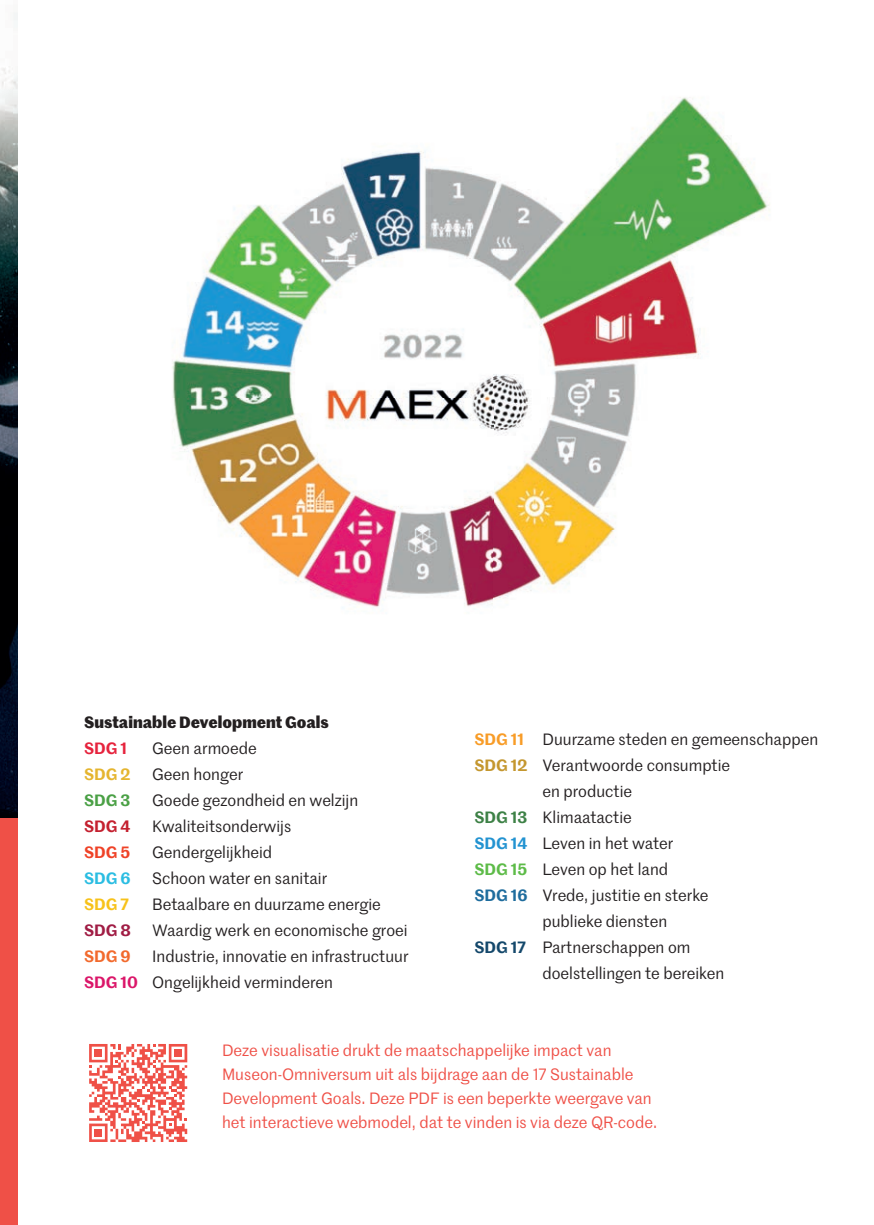
<style>
.page{position:relative;width:874px;height:1225px;background:#fff}
.page>*{position:absolute;margin:0;border:0;box-sizing:border-box;transform-origin:0 0}
.t1{font:16px/26px "Marr Sans";color:#231f20}
.t2{font:16px/24px "Marr Sans";color:#ef5047}
.t3{font:700 16px "Marr Sans";color:#231f20}
.t4{font:600 16px "Marr Sans";color:#e6233d}
.t5{font:600 16px "Marr Sans";color:#e5b52f}
.t6{font:600 16px "Marr Sans";color:#4aa045}
.t7{font:600 16px "Marr Sans";color:#c4202f}
.t8{font:600 16px "Marr Sans";color:#ef4227}
.t9{font:600 16px "Marr Sans";color:#2abde2}
.t10{font:600 16px "Marr Sans";color:#f7c21a}
.t11{font:600 16px "Marr Sans";color:#a01c44}
.t12{font:600 16px "Marr Sans";color:#f26a2d}
.s1{font-weight:600;color:#db1669}
.s2{font-weight:600;color:#f89c27}
.s3{font-weight:600;color:#c4972f}
.s4{font-weight:600;color:#3d8146}
.s5{font-weight:600;color:#2393d1}
.s6{font-weight:600;color:#5dbb48}
.s7{font-weight:600;color:#1e6c9d}
.s8{font-weight:600;color:#14486b}
</style>
<div class="page">
<img style="left:0;top:12px;width:17px;height:806px">
<div style="left:0;top:818px;width:17px;height:390px;background:#ef5047"></div>
<img style="left:172px;top:97px;width:598px;height:511px">
<svg style="left:89px;top:1044px;width:98px;height:98px"></svg>
<div style="left:94px;top:1049px;width:8px;height:8px;background:#ef5047"></div>
<div style="left:174px;top:1049px;width:8px;height:8px;background:#ef5047"></div>
<div style="left:94px;top:1129px;width:8px;height:7px;background:#ef5047"></div>
<p class="t3" style="left:84px;top:710px;width:246px">Sustainable Development Goals</p>
<p class="t4" style="left:84px;top:736px;width:45px">SDG 1</p>
<p class="t1" style="left:152px;top:734px;width:106px">Geen armoede</p>
<p class="t5" style="left:84px;top:762px;width:48px">SDG 2</p>
<p class="t1" style="left:152px;top:760px;width:93px">Geen honger</p>
<p class="t6" style="left:84px;top:788px;width:48px">SDG 3</p>
<p class="t1" style="left:152px;top:786px;width:207px">Goede gezondheid en welzijn</p>
<p class="t7" style="left:84px;top:814px;width:48px">SDG 4</p>
<p class="t1" style="left:152px;top:812px;width:141px">Kwaliteitsonderwijs</p>
<p class="t8" style="left:84px;top:840px;width:48px">SDG 5</p>
<p class="t1" style="left:152px;top:838px;width:122px">Gendergelijkheid</p>
<p class="t9" style="left:84px;top:866px;width:48px">SDG 6</p>
<p class="t1" style="left:152px;top:864px;width:176px">Schoon water en sanitair</p>
<p class="t10" style="left:84px;top:892px;width:47px">SDG 7</p>
<p class="t1" style="left:152px;top:890px;width:230px">Betaalbare en duurzame energie</p>
<p class="t11" style="left:84px;top:918px;width:48px">SDG 8</p>
<p class="t1" style="left:152px;top:916px;width:257px">Waardig werk en economische groei</p>
<p class="t12" style="left:84px;top:944px;width:48px">SDG 9</p>
<p class="t1" style="left:84px;top:942px;width:326px;text-indent:68px">Industrie, innovatie en infrastructuur<br><span class="s1">SDG 10</span> Ongelijkheid verminderen</p>
<p class="t1" style="left:474px;top:726px;width:345px"><span class="s2">SDG 11</span> Duurzame steden en gemeenschappen</p>
<p class="t1" style="left:474px;top:752px;width:257px"><span class="s3">SDG 12</span> Verantwoorde consumptie</p>
<p class="t1" style="left:542px;top:778px;width:91px">en productie</p>
<p class="t1" style="left:474px;top:804px;width:159px"><span class="s4">SDG 13</span> Klimaatactie</p>
<p class="t1" style="left:474px;top:830px;width:200px"><span class="s5">SDG 14</span> Leven in het water</p>
<p class="t1" style="left:474px;top:856px;width:195px"><span class="s6">SDG 15</span> Leven op het land</p>
<p class="t1" style="left:474px;top:882px;width:235px"><span class="s7">SDG 16</span> Vrede, justitie en sterke</p>
<p class="t1" style="left:542px;top:908px;width:126px">publieke diensten</p>
<p class="t1" style="left:474px;top:934px;width:217px"><span class="s8">SDG 17</span> Partnerschappen om</p>
<p class="t1" style="left:542px;top:960px;width:183px">doelstellingen te bereiken</p>
<p class="t2" style="left:222px;top:1038px;width:436px">Deze visualisatie drukt de maatschappelijke impact van Museon-Omniversum uit als bijdrage aan de 17 Sustainable Development Goals. Deze PDF is een beperkte weergave van het interactieve webmodel, dat te vinden is via deze QR-code.</p>
</div>
